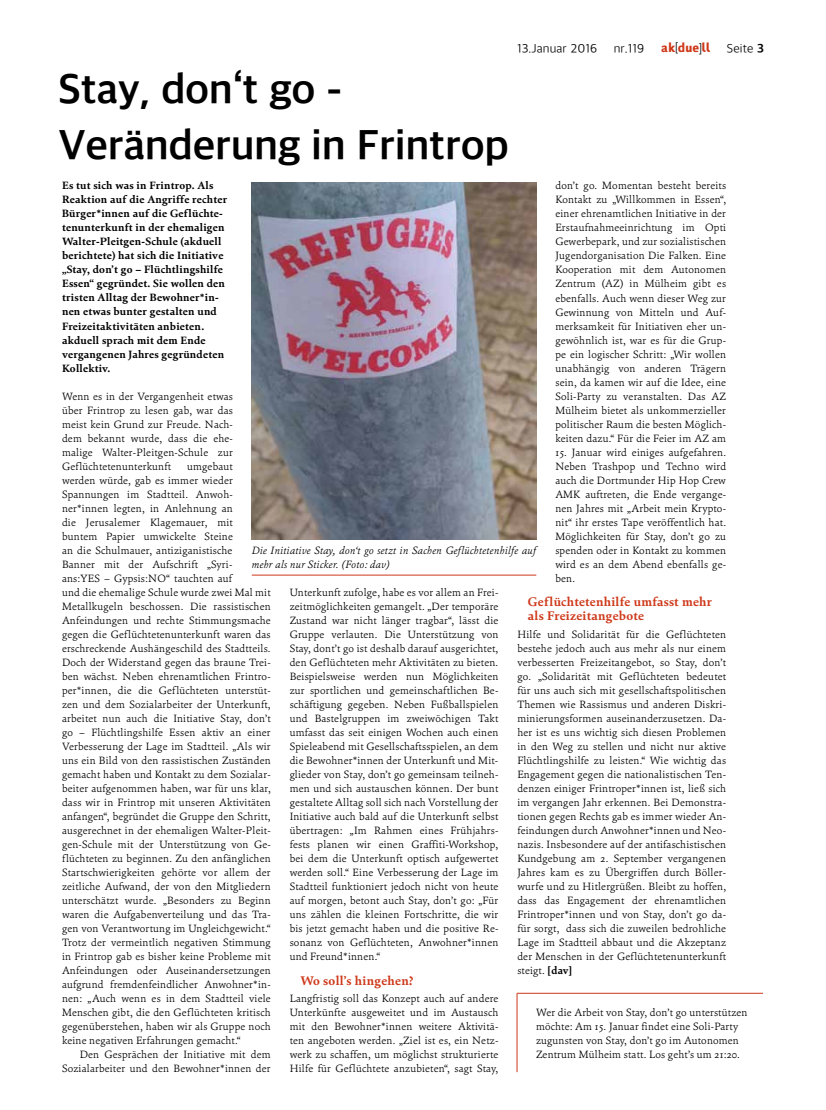
<style>
.page{position:relative;width:826px;height:1110px;background:#fff}
.page>*{position:absolute;margin:0;border:0;box-sizing:border-box;transform-origin:0 0}
.t1{font:700 42.5px/56px "Akduell Apple SD Gothic Neo";letter-spacing:-.01em;color:#000}
.t2{font:700 12.5px/14px "Cala";letter-spacing:.02em;color:#ce3819}
.t3{font:300 12.5px "Akduell Apple SD Gothic Neo";letter-spacing:.01em;color:#000}
.t4{font:12.5px "Akduell 03";letter-spacing:.02em;color:#ce3819}
.t5{font:300 10.62px/14px "Cala";letter-spacing:.02em;color:#000;text-align:justify}
.t6{font:700 10.62px/14px "Cala";letter-spacing:.02em;color:#000}
.t7{font:italic 300 10.62px/14px "Cala";letter-spacing:.02em;color:#000}
.s1{color:#000}
.s2{font-weight:700}
</style>
<div class="page">
<img style="left:252px;top:182px;width:284px;height:357px">
<hr style="left:252px;top:574px;width:284px;height:1px;background:#ce3819">
<hr style="left:516px;top:992px;width:247px;height:1px;background:#ce3819">
<hr style="left:516px;top:993px;width:1px;height:78px;background:#ce3819">
<h1 class="t1" style="left:58px;top:59px;width:452px">Stay, don‘t go -<br>Veränderung in Frintrop</h1>
<p class="t3" style="left:517px;top:40px;width:82px">13.Januar 2016</p>
<p class="t3" style="left:613px;top:40px;width:32px">nr.119</p>
<p class="t4" style="left:661px;top:42px;width:51px">ak<span class="s1">[</span>due<span class="s1">]</span>ll</p>
<p class="t3" style="left:727px;top:40px;width:39px">Seite <span class="s2">3</span></p>
<p class="t6" style="left:62px;top:179px;width:167px">Es tut sich was in Frintrop. Als<br>Reaktion auf die Angriffe rechter<br>Bürger*innen auf die Geflüchte&shy;tenunterkunft in der ehemaligen<br>Walter-Pleitgen-Schule (akduell berichtete) hat sich die Initiative „Stay, don’t go – Flüchtlingshilfe<br>Essen“ gegründet. Sie wollen den tristen Alltag der Bewohner*in&shy;nen etwas bunter gestalten und<br>Freizeitaktivitäten anbieten. akduell sprach mit dem Ende vergangenen Jahres gegründeten<br>Kollektiv.</p>
<p class="t5" style="left:62px;top:389px;width:172px">Wenn es in der Vergangenheit etwas über Frintrop zu lesen gab, war das meist kein Grund zur Freude. Nach&shy;dem bekannt wurde, dass die ehe&shy;malige Walter-Pleitgen-Schule zur Geflüchtetenunterkunft</p>
<p class="t5" style="left:555px;top:179px;width:172px">don’t go. Momentan besteht bereits Kontakt zu „Willkommen in Essen“, einer ehrenamtlichen Initiative in der Erstaufnahmeeinrichtung im Opti Gewerbepark, und zur sozialistischen Jugendorganisation Die Falken. Eine Kooperation mit dem Autonomen Zentrum (AZ) in Mülheim gibt es ebenfalls. Auch wenn dieser Weg zur Gewinnung von Mitteln und Auf&shy;merksamkeit für Initiativen eher un&shy;gewöhnlich ist, war es für die Grup&shy;pe ein logischer Schritt: „Wir wollen unabhängig von anderen Trägern sein, da kamen wir auf die Idee, eine Soli-Party zu veranstalten. Das AZ Mülheim bietet als unkommerzieller politischer Raum die besten Möglich&shy;keiten dazu.“ Für die Feier im AZ am</p>
<p class="t5" style="left:555px;top:445px;width:172px">15. Januar wird einiges aufgefahren.<br>Neben Trashpop und Techno wird auch die Dortmunder Hip Hop Crew AMK auftreten, die Ende vergange&shy;nen Jahres mit „Arbeit mein Krypto&shy;nit“ ihr erstes Tape veröffentlich hat.<br>Möglichkeiten für Stay, don’t go zu spenden oder in Kontakt zu kommen wird es an dem Abend ebenfalls ge&shy;ben.</p>
<p class="t2" style="left:528px;top:594px;width:186px">Geflüchtetenhilfe umfasst mehr als Freizeitangebote</p>
<p class="t5" style="left:517px;top:627px;width:210px">Hilfe und Solidarität für die Geflüchteten bestehe jedoch auch aus mehr als nur einem verbesserten Freizeitangebot, so Stay, don’t go. „Solidarität mit Geflüchteten bedeutet für uns auch sich mit gesellschaftspolitischen Themen wie Rassismus und anderen Diskri&shy;minierungsformen auseinanderzusetzen. Da&shy;her ist es uns wichtig sich diesen Problemen in den Weg zu stellen und nicht nur aktive Flüchtlingshilfe zu leisten.“ Wie wichtig das Engagement gegen die nationalistischen Ten&shy;denzen einiger Frintroper*innen ist, ließ sich im vergangen Jahr erkennen. Bei Demonstra&shy;tionen gegen Rechts gab es immer wieder An&shy;feindungen durch Anwohner*innen und Neo&shy;nazis. Insbesondere auf der antifaschistischen Kundgebung am 2. September vergangenen Jahres kam es zu Übergriffen durch Böller&shy;wurfe und zu Hitlergrüßen. Bleibt zu hoffen, dass das Engagement der ehrenamtlichen Frintroper*innen und von Stay, don’t go da&shy;für sorgt, dass sich die zuweilen bedrohliche Lage im Stadtteil abbaut und die Akzeptanz der Menschen in der Geflüchtetenunterkunft steigt. <span class="s2">[dav]</span></p>
<p class="t5" style="left:536px;top:1005px;width:213px;text-align:left">Wer die Arbeit von Stay, don’t go unterstützen möchte: Am 15. Januar findet eine Soli-Party zugunsten von Stay, don’t go im Autonomen Zentrum Mülheim statt. Los geht’s um 21:30.</p>
<p class="t5" style="left:62px;top:459px;width:210px;text-align:left;text-indent:125px">umgebaut<br>werden würde, gab es immer wieder Spannungen im Stadtteil. Anwoh&shy;ner*innen legten, in Anlehnung an<br>die Jerusalemer Klagemauer, mit buntem Papier umwickelte Steine<br>an die Schulmauer, antiziganistische<br>Banner mit der Aufschrift „Syri&shy;ans:YES – Gypsis:NO“ tauchten auf<br>und die ehemalige Schule wurde zwei Mal mit Metallkugeln beschossen. Die rassistischen Anfeindungen und rechte Stimmungsmache gegen die Geflüchtetenunterkunft waren das erschreckende Aushängeschild des Stadtteils.<br>Doch der Widerstand gegen das braune Trei&shy;ben wächst. Neben ehrenamtlichen Frintro&shy;per*innen, die die Geflüchteten unterstüt&shy;zen und dem Sozialarbeiter der Unterkunft, arbeitet nun auch die Initiative Stay, don’t go – Flüchtlingshilfe Essen aktiv an einer Verbesserung der Lage im Stadtteil. „Als wir uns ein Bild von den rassistischen Zuständen gemacht haben und Kontakt zu dem Sozialar&shy;beiter aufgenommen haben, war für uns klar, dass wir in Frintrop mit unseren Aktivitäten anfangen“, begründet die Gruppe den Schritt, ausgerechnet in der ehemaligen Walter-Pleit&shy;gen-Schule mit der Unterstützung von Ge&shy;flüchteten zu beginnen. Zu den anfänglichen Startschwierigkeiten gehörte vor allem der zeitliche Aufwand, der von den Mitgliedern unterschätzt wurde. „Besonders zu Beginn waren die Aufgabenverteilung und das Tra&shy;gen von Verantwortung im Ungleichgewicht.“ Trotz der vermeintlich negativen Stimmung in Frintrop gab es bisher keine Probleme mit Anfeindungen oder Auseinandersetzungen aufgrund fremdenfeindlicher Anwohner*in&shy;nen: „Auch wenn es in dem Stadtteil viele Menschen gibt, die den Geflüchteten kritisch gegenüberstehen, haben wir als Gruppe noch keine negativen Erfahrungen gemacht.“</p>
<p class="t5" style="left:62px;top:1047px;width:210px;text-align:right">Den Gesprächen der Initiative mit dem<br>Sozialarbeiter und den Bewohner*innen der</p>
<p class="t7" style="left:252px;top:543px;width:286px">Die Initiative Stay, don‘t go setzt in Sachen Geflüchtetenhilfe auf mehr als nur Sticker. (Foto: dav)</p>
<p class="t5" style="left:290px;top:585px;width:210px">Unterkunft zufolge, habe es vor allem an Frei&shy;zeitmöglichkeiten gemangelt. „Der temporäre Zustand war nicht länger tragbar“, lässt die Gruppe verlauten. Die Unterstützung von Stay, dont’t go ist deshalb darauf ausgerichtet, den Geflüchteten mehr Aktivitäten zu bieten.<br>Beispielsweise werden nun Möglichkeiten zur sportlichen und gemeinschaftlichen Be&shy;schäftigung gegeben. Neben Fußballspielen und Bastelgruppen im zweiwöchigen Takt umfasst das seit einigen Wochen auch einen Spieleabend mit Gesellschaftsspielen, an dem die Bewohner*innen der Unterkunft und Mit&shy;glieder von Stay, don’t go gemeinsam teilneh&shy;men und sich austauschen können. Der bunt gestaltete Alltag soll sich nach Vorstellung der Initiative auch bald auf die Unterkunft selbst übertragen: „Im Rahmen eines Frühjahrs&shy;fests planen wir einen Graffiti-Workshop, bei dem die Unterkunft optisch aufgewertet werden soll.“ Eine Verbesserung der Lage im Stadtteil funktioniert jedoch nicht von heute auf morgen, betont auch Stay, don’t go: „Für uns zählen die kleinen Fortschritte, die wir bis jetzt gemacht haben und die positive Re&shy;sonanz von Geflüchteten, Anwohner*innen und Freund*innen.“</p>
<p class="t2" style="left:300px;top:972px;width:115px">Wo soll’s hingehen?</p>
<p class="t5" style="left:290px;top:991px;width:210px">Langfristig soll das Konzept auch auf andere Unterkünfte ausgeweitet und im Austausch mit den Bewohner*innen weitere Aktivitä&shy;ten angeboten werden. „Ziel ist es, ein Netz&shy;werk zu schaffen, um möglichst strukturierte Hilfe für Geflüchtete anzubieten“, sagt Stay,</p>
</div>
